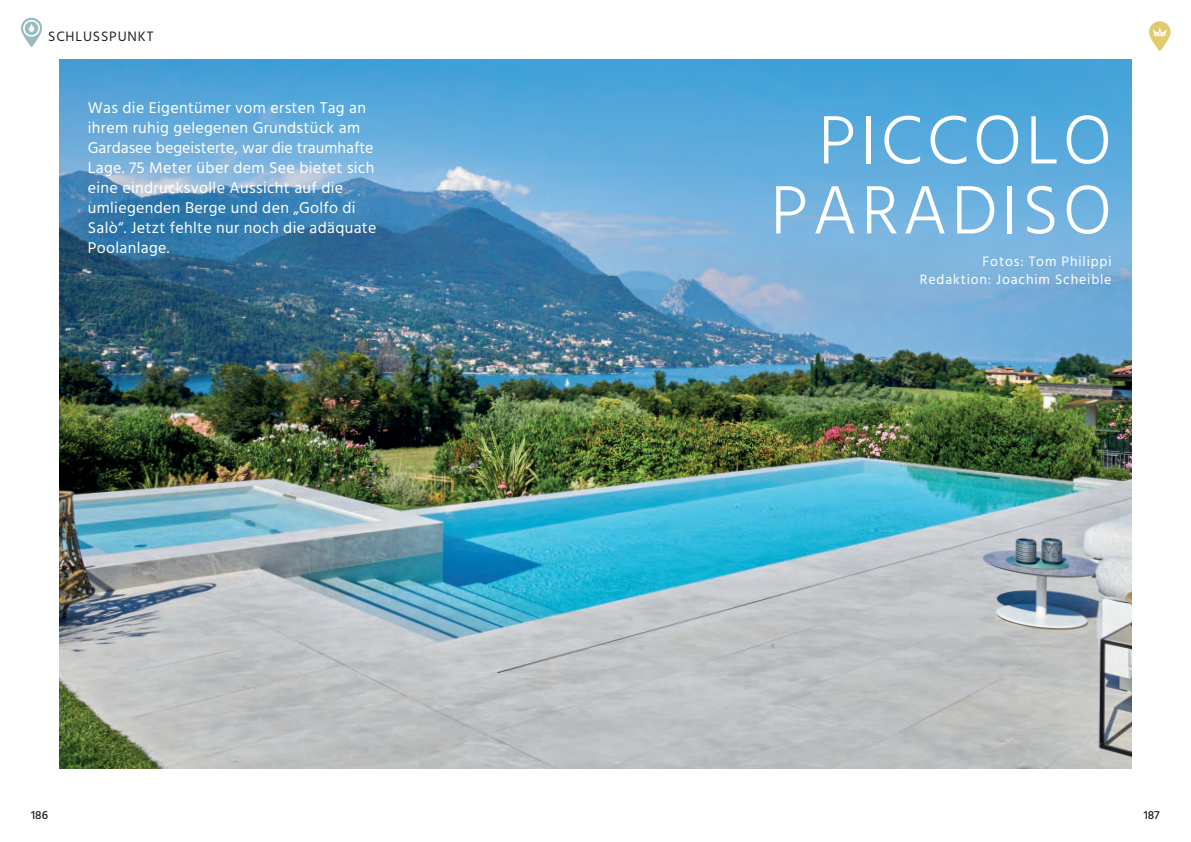
<style>
.page{position:relative;width:1191px;height:842px;background:#fff}
.page>*{position:absolute;margin:0;border:0;box-sizing:border-box;transform-origin:0 0}
.t1{font:300 70px/70px "Hind";letter-spacing:.06em;color:#fff;text-align:right}
.t2{font:16px/20px "Hind";letter-spacing:.02em;color:#fff}
.t3{font:14px/18px "Hind";letter-spacing:.06em;color:#fff;text-align:right}
.t4{font:14px "Hind";letter-spacing:.06em;color:#231f20}
.t5{font:500 12px "Hind";color:#231f20}
</style>
<div class="page">
<img style="left:60px;top:60px;width:1071px;height:708px">
<svg style="left:21px;top:18px;width:21px;height:29px"></svg>
<svg style="left:1149px;top:21px;width:21px;height:30px"></svg>
<p class="t4" style="left:48px;top:27px;width:107px">SCHLUSSPUNKT</p>
<p class="t2" style="left:88px;top:98px;width:290px">Was die Eigentümer vom ersten Tag an ihrem ruhig gelegenen Grundstück am Gardasee begeisterte, war die traumhafte Lage. 75 Meter über dem See bietet sich eine eindrucksvolle Aussicht auf die umliegenden Berge und den „Golfo di Salò“. Jetzt fehlte nur noch die adäquate Poolanlage.</p>
<h1 class="t1" style="left:770px;top:109px;width:342px">PICCOLO<br>PARADISO</h1>
<p class="t3" style="left:920px;top:253px;width:193px">Fotos: Tom Philippi<br>Redaktion: Joachim Scheible</p>
<p class="t5" style="left:31px;top:807px;width:18px">186</p>
<p class="t5" style="left:1143px;top:807px;width:18px">187</p>
</div>
